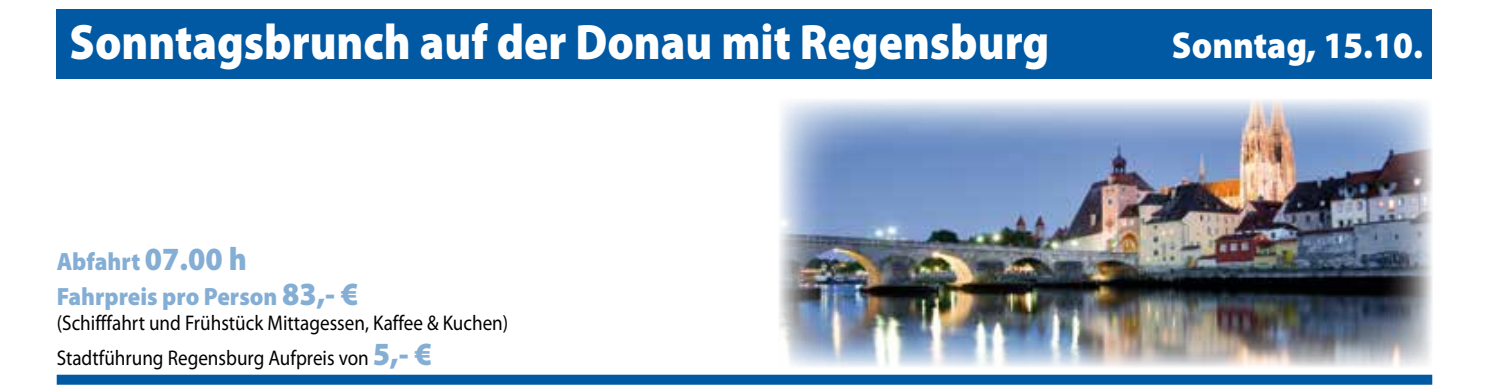
<style>
.page{position:relative;width:1489px;height:392px;background:#fff}
.page>*{position:absolute;margin:0;border:0;box-sizing:border-box;transform-origin:0 0}
.t1{font:900 50px "Myriad Pro";color:#fff;scale:.9 1}
.t2{font:900 37.5px "Myriad Pro";color:#fff;scale:.93 1}
.t3{font:900 25px/35px "Myriad Pro";color:#85aed5;scale:.93 1}
.t4{font:21.25px/35px "Myriad Pro";color:#000;scale:.9 1}
.s1{font-size:32.5px}
.s2{font-weight:900;font-size:32.5px;color:#85aed5}
</style>
<div class="page">
<div style="left:57px;top:9px;width:1374px;height:69px;background:#0059a2"></div>
<div style="left:57px;top:375px;width:1374px;height:10px;background:#0059a2"></div>
<img style="left:779px;top:99px;width:652px;height:268px">
<h1 class="t1" style="left:69px;top:9px;width:1090px">Sonntagsbrunch auf der Donau mit Regensburg</h1>
<h2 class="t2" style="left:1171px;top:20px;width:271px">Sonntag, 15.10.</h2>
<p class="t3" style="left:57px;top:243px;width:326px">Abfahrt <span class="s1">07.00 h<br></span>Fahrpreis pro Person <span class="s1">83,- €</span></p>
<p class="t4" style="left:57px;top:305px;width:503px">(Schifffahrt und Frühstück Mittagessen, Kaffee &amp; Kuchen)<br>Stadtführung Regensburg Aufpreis von <span class="s2">5,- €</span></p>
</div>
